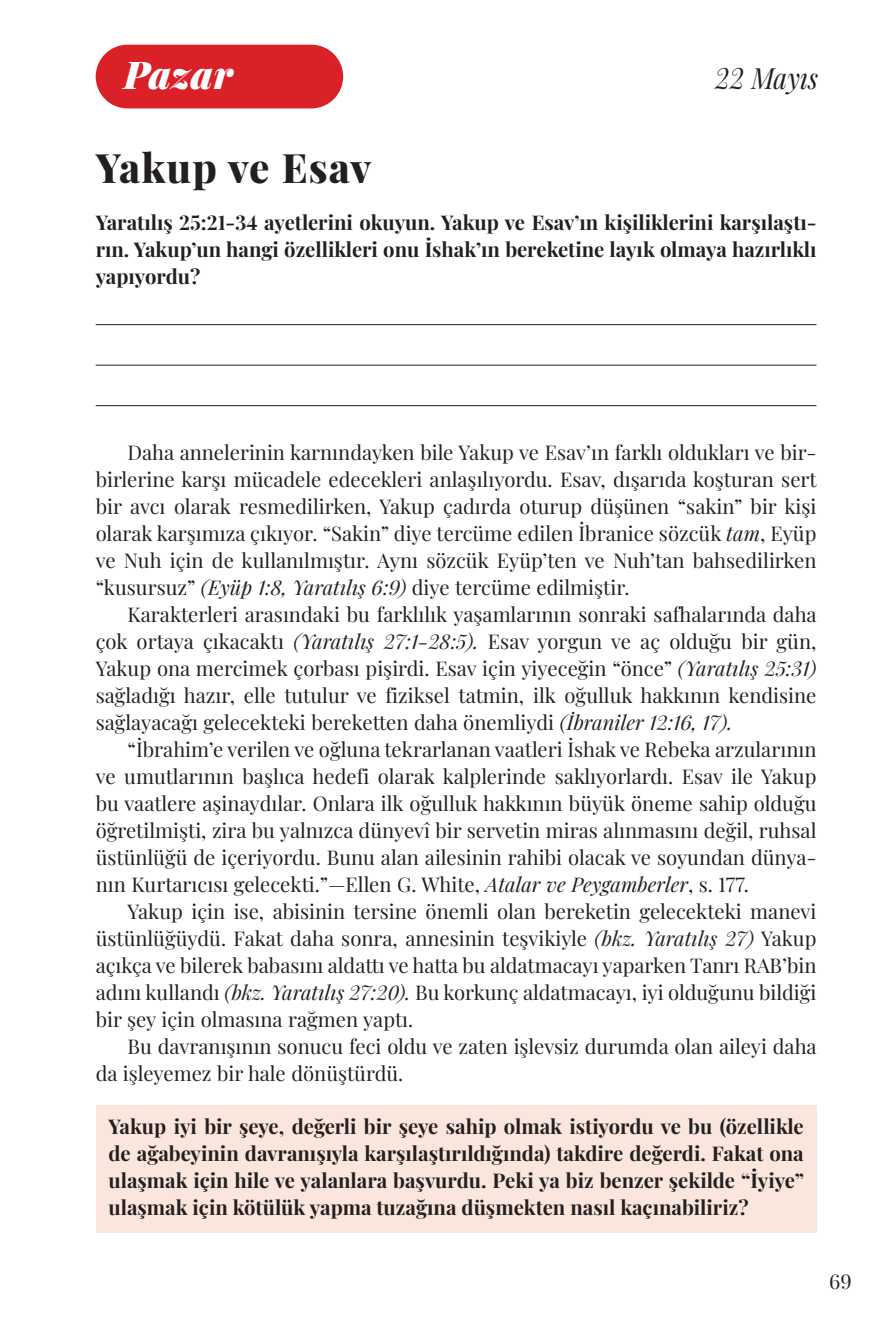
<style>
.page{position:relative;width:893px;height:1340px;background:#fff}
.page>*{position:absolute;margin:0;border:0;box-sizing:border-box;transform-origin:0 0}
.Day_Title{font:800 40.5px "Playfair Display";letter-spacing:.025em;color:#231f20}
.Days_of_the_week{font:italic 900 38.25px "Playfair Display";letter-spacing:.02em;color:#fff}
.Lesson_Dates{font:italic 29.25px "Playfair Display";color:#231f20;scale:.9 1}
.Body_Text_TR{font:20.25px/27px "Playfair Display";color:#231f20;text-align:justify}
.Question_w_Color{font:700 20.25px/27px "Playfair Display";color:#231f20;text-align:justify}
.Questions{font:700 20.25px/27px "Playfair Display";color:#231f20;text-align:justify}
.s1{font-style:italic}
</style>
<div class="page">
<div style="left:96px;top:45px;width:247px;height:63px;background:#da2128;border-radius:32px"></div>
<hr style="left:96px;top:324px;width:720px;height:1px;background:#231f20">
<hr style="left:96px;top:365px;width:720px;height:1px;background:#231f20">
<hr style="left:96px;top:405px;width:720px;height:1px;background:#231f20">
<div style="left:96px;top:1105px;width:720px;height:127px;background:#fae6dc"></div>
<p class="Days_of_the_week" style="left:124px;top:45px;width:111px">Pazar</p>
<p class="Lesson_Dates" style="left:715px;top:55px;width:116px">22 Mayıs</p>
<p class="Day_Title" style="left:96px;top:136px;width:277px">Yakup ve Esav</p>
<p class="Questions" style="left:96px;top:207px;width:722px">Yaratılış 25:21-34 ayetlerini okuyun. Yakup ve Esav’ın kişiliklerini karşılaştı&shy;rın. Yakup’un hangi özellikleri onu İshak’ın bereketine layık olmaya hazırlıklı yapıyordu?</p>
<p class="Body_Text_TR" style="left:96px;top:437px;width:723px;text-indent:32px">Daha annelerinin karnındayken bile Yakup ve Esav’ın farklı oldukları ve bir&shy;birlerine karşı mücadele edecekleri anlaşılıyordu. Esav, dışarıda koşturan sert bir avcı olarak resmedilirken, Yakup çadırda oturup düşünen “sakin” bir kişi olarak karşımıza çıkıyor. “Sakin” diye tercüme edilen İbranice sözcük <span class="s1">tam</span>, Eyüp ve Nuh için de kullanılmıştır. Aynı sözcük Eyüp’ten ve Nuh’tan bahsedilirken “kusursuz” <span class="s1">(Eyüp 1:8, Yaratılış 6:9)</span> diye tercüme edilmiştir.</p>
<p class="Body_Text_TR" style="left:96px;top:599px;width:722px;text-indent:32px">Karakterleri arasındaki bu farklılık yaşamlarının sonraki safhalarında daha çok ortaya çıkacaktı <span class="s1">(Yaratılış 27:1-28:5).</span> Esav yorgun ve aç olduğu bir gün, Yakup ona mercimek çorbası pişirdi. Esav için yiyeceğin “önce” <span class="s1">(Yaratılış 25:31) </span>sağladığı hazır, elle tutulur ve fiziksel tatmin, ilk oğulluk hakkının kendisine sağlayacağı gelecekteki bereketten daha önemliydi <span class="s1">(İbraniler 12:16, 17).</span></p>
<p class="Body_Text_TR" style="left:96px;top:734px;width:722px;text-indent:32px">“İbrahim’e verilen ve oğluna tekrarlanan vaatleri İshak ve Rebeka arzularının ve umutlarının başlıca hedefi olarak kalplerinde saklıyorlardı. Esav ile Yakup bu vaatlere aşinaydılar. Onlara ilk oğulluk hakkının büyük öneme sahip olduğu öğretilmişti, zira bu yalnızca dünyevî bir servetin miras alınmasını değil, ruhsal üstünlüğü de içeriyordu. Bunu alan ailesinin rahibi olacak ve soyundan dünya&shy;nın Kurtarıcısı gelecekti.”—Ellen G. White, <span class="s1">Atalar ve Peygamberler</span>, s. 177.</p>
<p class="Body_Text_TR" style="left:96px;top:896px;width:722px;text-indent:32px">Yakup için ise, abisinin tersine önemli olan bereketin gelecekteki manevi üstünlüğüydü. Fakat daha sonra, annesinin teşvikiyle <span class="s1">(bkz. Yaratılış 27)</span> Yakup açıkça ve bilerek babasını aldattı ve hatta bu aldatmacayı yaparken Tanrı RAB’bin adını kullandı <span class="s1">(bkz. Yaratılış 27:20).</span> Bu korkunç aldatmacayı, iyi olduğunu bildiği bir şey için olmasına rağmen yaptı.</p>
<p class="Body_Text_TR" style="left:96px;top:1031px;width:722px;text-indent:32px">Bu davranışının sonucu feci oldu ve zaten işlevsiz durumda olan aileyi daha da işleyemez bir hale dönüştürdü.</p>
<p class="Question_w_Color" style="left:108px;top:1110px;width:697px">Yakup iyi bir şeye, değerli bir şeye sahip olmak istiyordu ve bu (özellikle de ağabeyinin davranışıyla karşılaştırıldığında) takdire değerdi. Fakat ona ulaşmak için hile ve yalanlara başvurdu. Peki ya biz benzer şekilde “İyiye” ulaşmak için kötülük yapma tuzağına düşmekten nasıl kaçınabiliriz?</p>
<p class="Body_Text_TR" style="left:829px;top:1266px;width:24px">69</p>
</div>
